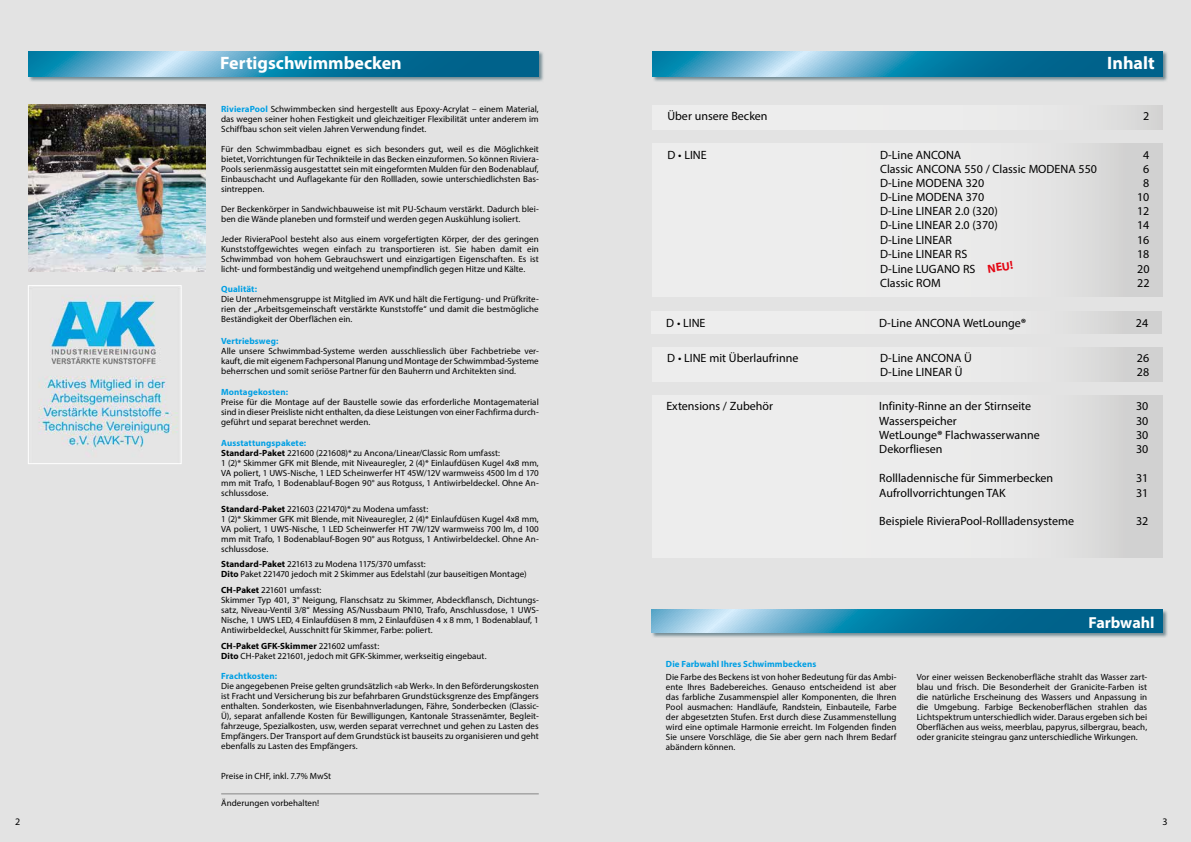
<style>
.page{position:relative;width:1191px;height:842px;background:#fff}
.page>*{position:absolute;margin:0;border:0;box-sizing:border-box;transform-origin:0 0}
.t1{font:700 18px "Myriad Pro";color:#fff}
.t2{font:700 16px "Myriad Pro";letter-spacing:-.005em;color:#fff}
.t3{font:12px "Myriad Pro";color:#000}
.t4{font:700 11.8px "Myriad Pro";color:#e30613}
.t5{font:10px "Myriad Pro";color:#000}
.t6{font:9px/10px "Myriad Pro";letter-spacing:.005em;color:#000;text-align:justify}
.t7{font:700 9px "Myriad Pro";letter-spacing:.01em;color:#009fe3}
.s1{font-weight:700;color:#009fe3}
.s2{font-weight:700}
</style>
<div class="page">
<div style="left:0;top:0;width:595px;height:842px;background:#e3e3e3"></div>
<img style="left:38px;top:296px;width:140px;height:160px">
<div style="left:28px;top:285px;width:154px;height:179px;border:1px solid #fff"></div>
<hr style="left:221px;top:794px;width:318px;height:1px;background:#878787">
<div style="left:595px;top:0;width:596px;height:842px;background:#e3e3e3"></div>
<div style="left:28px;top:51px;width:516px;height:31px;background:#194453;opacity:.55"></div>
<svg style="left:28px;top:51px;width:510px;height:26px"></svg>
<img style="left:29px;top:105px;width:177px;height:167px">
<div style="left:652px;top:144px;width:510px;height:153px;background:linear-gradient(to right,#f4f4f4,#dbdbdb)"></div>
<div style="left:652px;top:106px;width:510px;height:23px;background:linear-gradient(to right,#f2f2f2,#e1e1e0)"></div>
<div style="left:652px;top:347px;width:510px;height:35px;background:linear-gradient(to right,#f4f4f4,#dbdbdb)"></div>
<div style="left:651px;top:312px;width:510px;height:21px;background:linear-gradient(to right,#f4f4f4,#dbdbdb)"></div>
<div style="left:652px;top:395px;width:510px;height:162px;background:linear-gradient(to right,#f4f4f4,#dbdbdb)"></div>
<div style="left:652px;top:51px;width:516px;height:31px;background:#194453;opacity:.55"></div>
<svg style="left:652px;top:51px;width:510px;height:26px"></svg>
<div style="left:651px;top:609px;width:517px;height:29px;background:#194453;opacity:.55"></div>
<svg style="left:652px;top:609px;width:510px;height:23px"></svg>
<h1 class="t1" style="left:220px;top:51px;width:183px">Fertigschwimmbecken</h1>
<p class="t6" style="left:221px;top:103px;width:319px"><span class="s1">RivieraPool</span> Schwimmbecken sind hergestellt aus Epoxy-Acrylat – einem Material, das wegen seiner hohen Festigkeit und gleichzeitiger Flexibilität unter anderem im Schiffbau schon seit vielen Jahren Verwendung findet.</p>
<p class="t6" style="left:221px;top:143px;width:319px">Für den Schwimmbadbau eignet es sich besonders gut, weil es die Möglichkeit bietet, Vorrichtungen für Technikteile in das Becken einzuformen. So können Riviera-Pools serienmässig ausgestattet sein mit eingeformten Mulden für den Bodenablauf, Einbauschacht und Auflagekante für den Rollladen, sowie unterschiedlichsten Bas&shy;sintreppen.</p>
<p class="t6" style="left:221px;top:203px;width:319px">Der Beckenkörper in Sandwichbauweise ist mit PU-Schaum verstärkt. Dadurch blei&shy;ben die Wände planeben und formsteif und werden gegen Auskühlung isoliert.</p>
<p class="t6" style="left:221px;top:233px;width:319px">Jeder RivieraPool besteht also aus einem vorgefertigten Körper, der des geringen Kunststoffgewichtes wegen einfach zu transportieren ist. Sie haben damit ein Schwimmbad von hohem Gebrauchswert und einzigartigen Eigenschaften. Es ist licht- und formbeständig und weitgehend unempfindlich gegen Hitze und Kälte.</p>
<p class="t7" style="left:221px;top:284px;width:37px">Qualität:</p>
<p class="t6" style="left:221px;top:294px;width:319px">Die Unternehmensgruppe ist Mitglied im AVK und hält die Fertigung- und Prüfkrite&shy;rien der „Arbeitsgemeinschaft verstärkte Kunststoffe“ und damit die bestmögliche Beständigkeit der Oberflächen ein.</p>
<p class="t7" style="left:221px;top:335px;width:59px">Vertriebsweg:</p>
<p class="t6" style="left:221px;top:346px;width:319px">Alle unsere Schwimmbad-Systeme werden ausschliesslich über Fachbetriebe ver&shy;kauft, die mit eigenem Fachpersonal Planung und Montage der Schwimmbad-Systeme beherrschen und somit seriöse Partner für den Bauherrn und Architekten sind.</p>
<p class="t7" style="left:221px;top:386px;width:68px">Montagekosten:</p>
<p class="t6" style="left:221px;top:397px;width:319px">Preise für die Montage auf der Baustelle sowie das erforderliche Montagematerial sind in dieser Preisliste nicht enthalten, da diese Leistungen von einer Fachfirma durch&shy;geführt und separat berechnet werden.</p>
<p class="t6" style="left:221px;top:438px;width:319px;text-align:left"><span class="s1">Ausstattungspakete:<br></span><span class="s2">Standard-Paket</span> 221600 (221608)* zu Ancona/Linear/Classic Rom umfasst:<br>1 (2)* Skimmer GFK mit Blende, mit Niveauregler, 2 (4)* Einlaufdüsen Kugel 4x8 mm, VA poliert, 1 UWS-Nische, 1 LED Scheinwerfer HT 45W/12V warmweiss 4500 lm d 170 mm mit Trafo, 1 Bodenablauf-Bogen 90° aus Rotguss, 1 Antiwirbeldeckel. Ohne An&shy;schlussdose.</p>
<p class="t6" style="left:221px;top:503px;width:319px;text-align:left"><span class="s2">Standard-Paket</span> 221603 (221470)* zu Modena umfasst:<br>1 (2)* Skimmer GFK mit Blende, mit Niveauregler, 2 (4)* Einlaufdüsen Kugel 4x8 mm, VA poliert, 1 UWS-Nische, 1 LED Scheinwerfer HT 7W/12V warmweiss 700 lm, d 100 mm mit Trafo, 1 Bodenablauf-Bogen 90° aus Rotguss, 1 Antiwirbeldeckel. Ohne An&shy;schlussdose.</p>
<p class="t6" style="left:221px;top:559px;width:307px"><span class="s2">Standard-Paket</span> 221613 zu Modena 1175/370 umfasst:<br><span class="s2">Dito</span> Paket 221470 jedoch mit 2 Skimmer aus Edelstahl (zur bauseitigen Montage)</p>
<p class="t6" style="left:221px;top:585px;width:319px;text-align:left"><span class="s2">CH-Paket</span> 221601 umfasst:<br>Skimmer Typ 401, 3° Neigung, Flanschsatz zu Skimmer, Abdeckflansch, Dichtungs&shy;satz, Niveau-Ventil 3/8“ Messing AS/Nussbaum PN10, Trafo, Anschlussdose, 1 UWS-Nische, 1 UWS LED, 4 Einlaufdüsen 8 mm, 2 Einlaufdüsen 4 x 8 mm, 1 Bodenablauf, 1<br>Antiwirbeldeckel, Ausschnitt für Skimmer, Farbe: poliert.</p>
<p class="t6" style="left:221px;top:640px;width:267px"><span class="s2">CH-Paket GFK-Skimmer</span> 221602 umfasst:<br><span class="s2">Dito</span> CH-Paket 221601, jedoch mit GFK-Skimmer, werkseitig eingebaut.</p>
<p class="t7" style="left:221px;top:670px;width:57px">Frachtkosten:</p>
<p class="t6" style="left:221px;top:681px;width:319px">Die angegebenen Preise gelten grundsätzlich «ab Werk». In den Beförderungskosten ist Fracht und Versicherung bis zur befahrbaren Grundstücksgrenze des Empfängers enthalten. Sonderkosten, wie Eisenbahnverladungen, Fähre, Sonderbecken (Classic-Ü), separat anfallende Kosten für Bewilligungen, Kantonale Strassenämter, Begleit&shy;fahrzeuge, Spezialkosten, usw, werden separat verrechnet und gehen zu Lasten des Empfängers. Der Transport auf dem Grundstück ist bauseits zu organisieren und geht ebenfalls zu Lasten des Empfängers.</p>
<p class="t6" style="left:221px;top:771px;width:111px">Preise in CHF, inkl. 7.7% MwSt</p>
<p class="t6" style="left:221px;top:798px;width:100px">Änderungen vorbehalten!</p>
<h1 class="t1" style="left:1107px;top:51px;width:49px">Inhalt</h1>
<h3 class="t3" style="left:667px;top:109px;width:102px">Über unsere Becken</h3>
<h3 class="t3" style="left:1143px;top:109px;width:8px">2</h3>
<h3 class="t3" style="left:667px;top:147px;width:41px">D • LINE</h3>
<h3 class="t3" style="left:880px;top:147px;width:83px">D-Line ANCONA</h3>
<h3 class="t3" style="left:1143px;top:147px;width:8px">4</h3>
<h3 class="t3" style="left:880px;top:161px;width:218px">Classic ANCONA 550 / Classic MODENA 550</h3>
<h3 class="t3" style="left:1143px;top:161px;width:8px">6</h3>
<h3 class="t3" style="left:880px;top:176px;width:106px">D-Line MODENA 320</h3>
<h3 class="t3" style="left:1143px;top:176px;width:8px">8</h3>
<h3 class="t3" style="left:880px;top:190px;width:106px">D-Line MODENA 370</h3>
<h3 class="t3" style="left:1137px;top:190px;width:14px">10</h3>
<h3 class="t3" style="left:880px;top:204px;width:119px">D-Line LINEAR 2.0 (320)</h3>
<h3 class="t3" style="left:1137px;top:204px;width:14px">12</h3>
<h3 class="t3" style="left:880px;top:218px;width:119px">D-Line LINEAR 2.0 (370)</h3>
<h3 class="t3" style="left:1137px;top:218px;width:14px">14</h3>
<h3 class="t3" style="left:880px;top:232px;width:73px">D-Line LINEAR</h3>
<h3 class="t3" style="left:1137px;top:232px;width:14px">16</h3>
<h3 class="t3" style="left:880px;top:247px;width:89px">D-Line LINEAR RS</h3>
<h3 class="t3" style="left:1137px;top:247px;width:14px">18</h3>
<h3 class="t3" style="left:880px;top:261px;width:97px">D-Line LUGANO RS</h3>
<h3 class="t3" style="left:1137px;top:261px;width:14px">20</h3>
<h3 class="t3" style="left:880px;top:275px;width:62px">Classic ROM</h3>
<h3 class="t3" style="left:1137px;top:275px;width:14px">22</h3>
<h3 class="t4" style="left:986px;top:261px;width:27px;rotate:-8deg">NEU!</h3>
<h3 class="t3" style="left:666px;top:316px;width:41px">D • LINE</h3>
<h3 class="t3" style="left:879px;top:316px;width:149px">D-Line ANCONA WetLounge<span class="s2">®</span></h3>
<h3 class="t3" style="left:1135px;top:316px;width:14px">24</h3>
<h3 class="t3" style="left:667px;top:350px;width:133px">D • LINE mit Überlaufrinne</h3>
<h3 class="t3" style="left:880px;top:350px;width:93px">D-Line ANCONA Ü</h3>
<h3 class="t3" style="left:1136px;top:350px;width:14px">26</h3>
<h3 class="t3" style="left:880px;top:365px;width:84px">D-Line LINEAR Ü</h3>
<h3 class="t3" style="left:1137px;top:365px;width:14px">28</h3>
<h3 class="t3" style="left:666px;top:399px;width:108px">Extensions / Zubehör</h3>
<h3 class="t3" style="left:879px;top:399px;width:153px">Infinity-Rinne an der Stirnseite</h3>
<h3 class="t3" style="left:1136px;top:399px;width:14px">30</h3>
<h3 class="t3" style="left:879px;top:413px;width:79px">Wasserspeicher</h3>
<h3 class="t3" style="left:1136px;top:413px;width:14px">30</h3>
<h3 class="t3" style="left:879px;top:427px;width:162px">WetLounge<span class="s2">®</span> Flachwasserwanne</h3>
<h3 class="t3" style="left:1136px;top:427px;width:14px">30</h3>
<h3 class="t3" style="left:879px;top:442px;width:65px">Dekorfliesen</h3>
<h3 class="t3" style="left:1136px;top:442px;width:14px">30</h3>
<h3 class="t3" style="left:879px;top:471px;width:175px">Rollladennische für Simmerbecken</h3>
<h3 class="t3" style="left:1136px;top:471px;width:14px">31</h3>
<h3 class="t3" style="left:879px;top:485px;width:128px">Aufrollvorrichtungen TAK</h3>
<h3 class="t3" style="left:1136px;top:485px;width:14px">31</h3>
<h3 class="t3" style="left:879px;top:514px;width:196px">Beispiele RivieraPool-Rollladensysteme</h3>
<h3 class="t3" style="left:1136px;top:514px;width:14px">32</h3>
<h2 class="t2" style="left:1088px;top:612px;width:67px">Farbwahl</h2>
<p class="t7" style="left:666px;top:658px;width:152px">Die Farbwahl Ihres Schwimmbeckens</p>
<p class="t6" style="left:666px;top:672px;width:232px">Die Farbe des Beckens ist von hoher Bedeutung für das Ambi&shy;ente Ihres Badebereiches. Genauso entscheidend ist aber das farbliche Zusammenspiel aller Komponenten, die Ihren Pool ausmachen: Handläufe, Randstein, Einbauteile, Farbe der abgesetzten Stufen. Erst durch diese Zusammenstellung wird eine optimale Harmonie erreicht. Im Folgenden finden Sie unsere Vorschläge, die Sie aber gern nach Ihrem Bedarf abändern können.</p>
<p class="t6" style="left:916px;top:672px;width:232px">Vor einer weissen Beckenoberfläche strahlt das Wasser zart&shy;blau und frisch. Die Besonderheit der Granicite-Farben ist die natürliche Erscheinung des Wassers und Anpassung in die Umgebung. Farbige Beckenoberflächen strahlen das Lichtspektrum unterschiedlich wider. Daraus ergeben sich bei Oberflächen aus weiss, meerblau, papyrus, silbergrau, beach, oder granicite steingrau ganz unterschiedliche Wirkungen.</p>
<p class="t5" style="left:15px;top:815px;width:7px">2</p>
<p class="t5" style="left:1162px;top:815px;width:7px">3</p>
</div>
